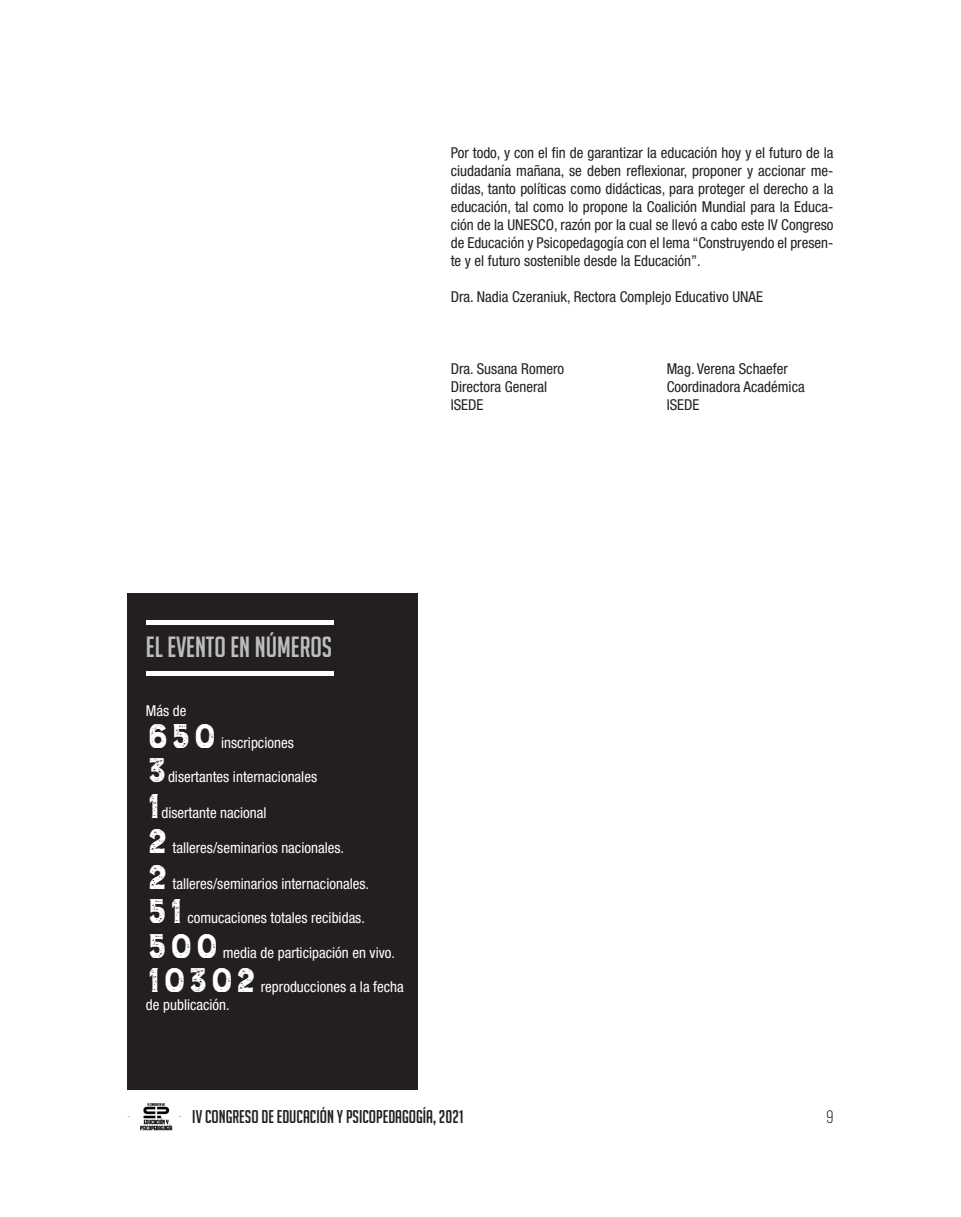
<style>
.page{position:relative;width:961px;height:1217px;background:#fff}
.page>*{position:absolute;margin:0;border:0;box-sizing:border-box;transform-origin:0 0}
.List_Paragraph{font:700 45px "Burford Rustic";color:#fff}
.t1{font:28.5px "Big Noodle Titling";color:#bcbdc0}
.t2{font:18px "Big Noodle Titling";color:#231f20}
.t3{font:18px "Bebas Neue";color:#231f20}
.t4{font:condensed 15px/18px "Helvetica Neue";color:#231f20;text-align:justify}
.List_Paragraph-2{font:condensed 15px "Helvetica Neue";color:#fff}
.s1{font-family:"Niagara Solid"}
</style>
<div class="page">
<img style="left:140px;top:1103px;width:32px;height:26px">
<div style="left:128px;top:592px;width:290px;height:497px;background:#231f20"></div>
<hr style="left:146px;top:620px;width:187px;height:4px;background:#fff">
<hr style="left:146px;top:671px;width:187px;height:4px;background:#fff">
<p class="t4" style="left:451px;top:143px;width:384px">Por todo, y con el fin de garantizar la educación hoy y el futuro de la ciudadanía mañana, se deben reflexionar, proponer y accionar me&shy;didas, tanto políticas como didácticas, para proteger el derecho a la educación, tal como lo propone la Coalición Mundial para la Educa&shy;ción de la UNESCO, razón por la cual se llevó a cabo este IV Congreso de Educación y Psicopedagogía con el lema “Construyendo el presen&shy;te y el futuro sostenible desde la Educación”.</p>
<p class="t4" style="left:451px;top:287px;width:314px">Dra. Nadia Czeraniuk, Rectora Complejo Educativo UNAE</p>
<p class="t4" style="left:451px;top:359px;width:115px">Dra. Susana Romero</p>
<p class="t4" style="left:667px;top:359px;width:123px">Mag. Verena Schaefer</p>
<p class="t4" style="left:451px;top:377px;width:98px">Directora General</p>
<p class="t4" style="left:667px;top:377px;width:139px">Coordinadora Académica</p>
<p class="t4" style="left:451px;top:395px;width:34px">ISEDE</p>
<p class="t4" style="left:667px;top:395px;width:34px">ISEDE</p>
<p class="t1" style="left:146px;top:631px;width:188px">EL EVENTO EN NÚMEROS</p>
<p class="List_Paragraph-2" style="left:146px;top:702px;width:42px">Más de</p>
<p class="List_Paragraph" style="left:146px;top:712px;width:73px">650</p>
<p class="List_Paragraph-2" style="left:221px;top:733px;width:74px">inscripciones</p>
<p class="List_Paragraph" style="left:146px;top:746px;width:24px">3</p>
<p class="List_Paragraph-2" style="left:168px;top:768px;width:151px">disertantes internacionales</p>
<p class="List_Paragraph" style="left:146px;top:782px;width:17px">1</p>
<p class="List_Paragraph-2" style="left:161px;top:804px;width:107px">disertante nacional</p>
<p class="List_Paragraph" style="left:146px;top:817px;width:24px">2</p>
<p class="List_Paragraph-2" style="left:173px;top:838px;width:173px">talleres/seminarios nacionales.</p>
<p class="List_Paragraph" style="left:146px;top:853px;width:24px">2</p>
<p class="List_Paragraph-2" style="left:173px;top:874px;width:198px">talleres/seminarios internacionales.</p>
<p class="List_Paragraph" style="left:146px;top:887px;width:39px">51</p>
<p class="List_Paragraph-2" style="left:187px;top:909px;width:179px">comucaciones totales recibidas.</p>
<p class="List_Paragraph" style="left:146px;top:922px;width:75px">500</p>
<p class="List_Paragraph-2" style="left:223px;top:943px;width:174px">media de participación en vivo.</p>
<p class="List_Paragraph" style="left:146px;top:956px;width:113px">10302</p>
<p class="List_Paragraph-2" style="left:261px;top:978px;width:144px">reproducciones a la fecha</p>
<p class="List_Paragraph-2" style="left:146px;top:996px;width:85px">de publicación.</p>
<p class="t2" style="left:179px;top:1106px;width:286px"><span class="s1">-</span> IV CONGRESO DE EDUCACIÓN Y PSICOPEDAGOGÍA, 2021</p>
<p class="t3" style="left:827px;top:1106px;width:8px">9</p>
</div>
